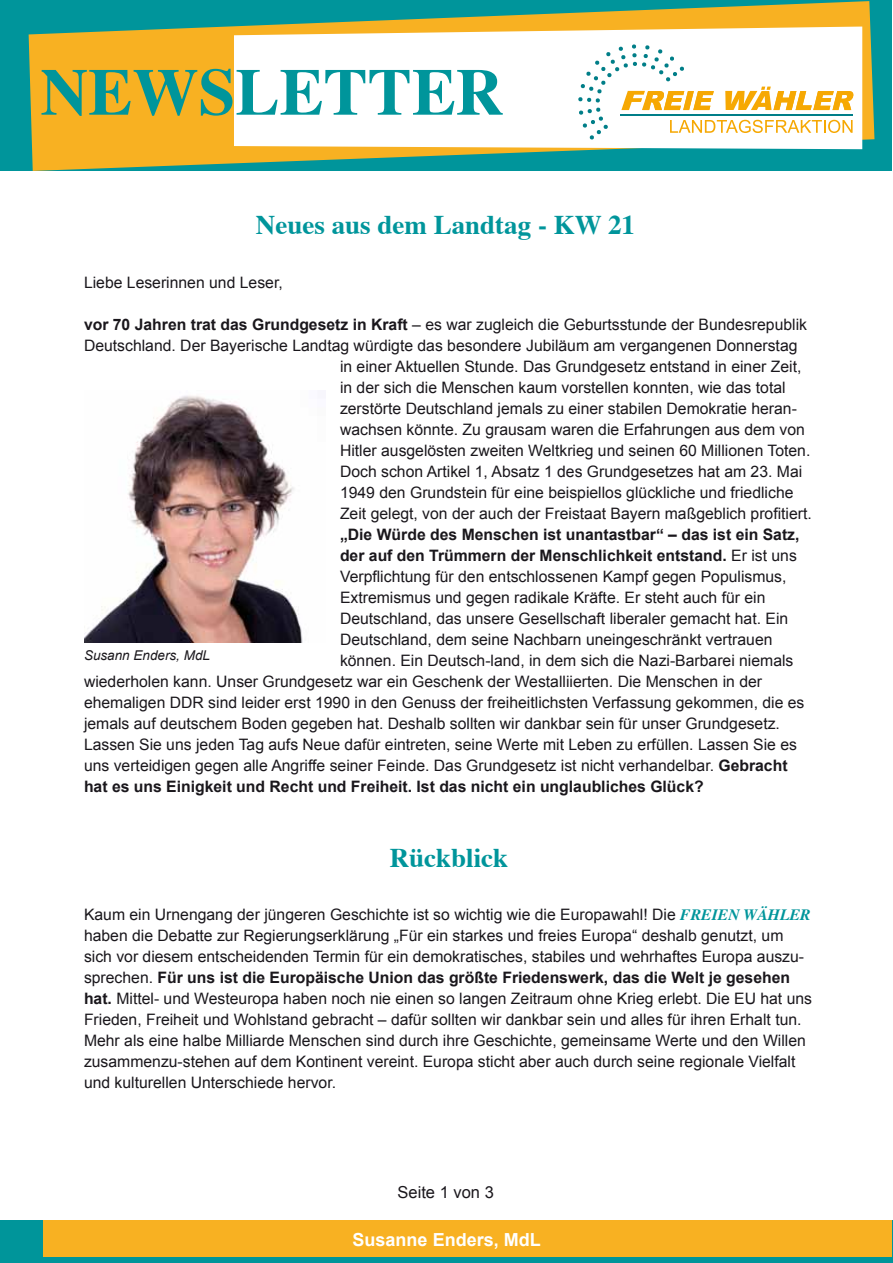
<style>
.page{position:relative;width:893px;height:1263px;background:#fff}
.page>*{position:absolute;margin:0;border:0;box-sizing:border-box;transform-origin:0 0}
.t1{font:700 66.15px "Times";color:#00959b}
.t2{font:700 27px "Times";color:#00959b}
.t3{font:700 18px "Arial";color:#fff}
.t4{font:16.5px "Arial";color:#1a171c}
.t5{font:15.75px/21px "Arial";color:#1a171c}
.t6{font:700 15.75px "Arial";color:#1a171c}
.t7{font:italic 13.5px "Arial";color:#1a171c}
.s1{font-weight:700}
.s2{font-weight:400}
.s3{font-family:"Times";font-weight:700;font-style:italic;color:#00959b}
</style>
<div class="page">
<div style="left:0;top:0;width:891px;height:171px;background:#00959b"></div>
<svg style="left:29px;top:1px;width:845px;height:170px;fill:#f8b122"></svg>
<svg style="left:234px;top:27px;width:628px;height:122px;background:#fef9f0"></svg>
<svg style="left:578px;top:44px;width:275px;height:96px;background:#f3eed8"></svg>
<div style="left:0;top:1221px;width:893px;height:42px;background:#00959a"></div>
<div style="left:43px;top:1220px;width:849px;height:37px;background:#f8b122"></div>
<img style="left:84px;top:395px;width:219px;height:247px">
<h1 class="t1" style="left:40px;top:29px;width:465px">NEWSLETTER</h1>
<h2 class="t2" style="left:256px;top:199px;width:381px">Neues aus dem Landtag - KW 21</h2>
<p class="t5" style="left:84px;top:272px;width:200px">Liebe Leserinnen und Leser,</p>
<p class="t5" style="left:84px;top:314px;width:725px"><span class="s1">vor 70 Jahren trat das Grundgesetz in Kraft</span> – es war zugleich die Geburtsstunde der Bundesrepublik</p>
<p class="t5" style="left:84px;top:335px;width:715px">Deutschland. Der Bayerische Landtag würdigte das besondere Jubiläum am vergangenen Donnerstag</p>
<p class="t5" style="left:340px;top:356px;width:463px">in einer Aktuellen Stunde. Das Grundgesetz entstand in einer Zeit,</p>
<p class="t5" style="left:340px;top:377px;width:447px">in der sich die Menschen kaum vorstellen konnten, wie das total</p>
<p class="t5" style="left:340px;top:398px;width:458px">zerstörte Deutschland jemals zu einer stabilen Demokratie heran-</p>
<p class="t5" style="left:340px;top:419px;width:466px">wachsen könnte. Zu grausam waren die Erfahrungen aus dem von</p>
<p class="t5" style="left:340px;top:440px;width:472px">Hitler ausgelösten zweiten Weltkrieg und seinen 60 Millionen Toten.</p>
<p class="t5" style="left:340px;top:461px;width:464px">Doch schon Artikel 1, Absatz 1 des Grundgesetzes hat am 23. Mai</p>
<p class="t5" style="left:340px;top:482px;width:455px">1949 den Grundstein für eine beispiellos glückliche und friedliche</p>
<p class="t5" style="left:340px;top:503px;width:473px">Zeit gelegt, von der auch der Freistaat Bayern maßgeblich profitiert.</p>
<p class="t6" style="left:340px;top:524px;width:461px">„Die Würde des Menschen ist unantastbar“ – das ist ein Satz,</p>
<p class="t6" style="left:340px;top:545px;width:458px">der auf den Trümmern der Menschlichkeit entstand. <span class="s2">Er ist uns</span></p>
<p class="t5" style="left:340px;top:566px;width:448px">Verpflichtung für den entschlossenen Kampf gegen Populismus,</p>
<p class="t5" style="left:340px;top:587px;width:427px">Extremismus und gegen radikale Kräfte. Er steht auch für ein</p>
<p class="t5" style="left:340px;top:608px;width:450px">Deutschland, das unsere Gesellschaft liberaler gemacht hat. Ein</p>
<p class="t5" style="left:340px;top:629px;width:434px">Deutschland, dem seine Nachbarn uneingeschränkt vertrauen</p>
<p class="t5" style="left:340px;top:650px;width:455px">können. Ein Deutsch-land, in dem sich die Nazi-Barbarei niemals</p>
<p class="t5" style="left:84px;top:671px;width:680px">wiederholen kann. Unser Grundgesetz war ein Geschenk der Westalliierten. Die Menschen in der</p>
<p class="t5" style="left:84px;top:692px;width:722px">ehemaligen DDR sind leider erst 1990 in den Genuss der freiheitlichsten Verfassung gekommen, die es</p>
<p class="t5" style="left:84px;top:713px;width:697px">jemals auf deutschem Boden gegeben hat. Deshalb sollten wir dankbar sein für unser Grundgesetz.</p>
<p class="t5" style="left:84px;top:734px;width:714px">Lassen Sie uns jeden Tag aufs Neue dafür eintreten, seine Werte mit Leben zu erfüllen. Lassen Sie es</p>
<p class="t5" style="left:84px;top:755px;width:705px">uns verteidigen gegen alle Angriffe seiner Feinde. Das Grundgesetz ist nicht verhandelbar. <span class="s1">Gebracht</span></p>
<p class="t6" style="left:84px;top:776px;width:621px">hat es uns Einigkeit und Recht und Freiheit. Ist das nicht ein unglaubliches Glück?</p>
<p class="t7" style="left:84px;top:647px;width:128px">Susann Enders, MdL</p>
<h2 class="t2" style="left:390px;top:832px;width:120px">Rückblick</h2>
<p class="t5" style="left:84px;top:904px;width:730px">Kaum ein Urnengang der jüngeren Geschichte ist so wichtig wie die Europawahl! Die <span class="s3">FREIEN WÄHLER </span>haben die Debatte zur Regierungserklärung „Für ein starkes und freies Europa“ deshalb genutzt, um sich vor diesem entscheidenden Termin für ein demokratisches, stabiles und wehrhaftes Europa auszu&shy;sprechen. <span class="s1">Für uns ist die Europäische Union das größte Friedenswerk, das die Welt je gesehen hat.</span> Mittel- und Westeuropa haben noch nie einen so langen Zeitraum ohne Krieg erlebt. Die EU hat uns Frieden, Freiheit und Wohlstand gebracht – dafür sollten wir dankbar sein und alles für ihren Erhalt tun.<br>Mehr als eine halbe Milliarde Menschen sind durch ihre Geschichte, gemeinsame Werte und den Willen zusammenzu-stehen auf dem Kontinent vereint. Europa sticht aber auch durch seine regionale Vielfalt und kulturellen Unterschiede hervor.</p>
<p class="t4" style="left:398px;top:1181px;width:98px">Seite 1 von 3</p>
<p class="t3" style="left:353px;top:1228px;width:190px">Susanne Enders, MdL</p>
</div>
